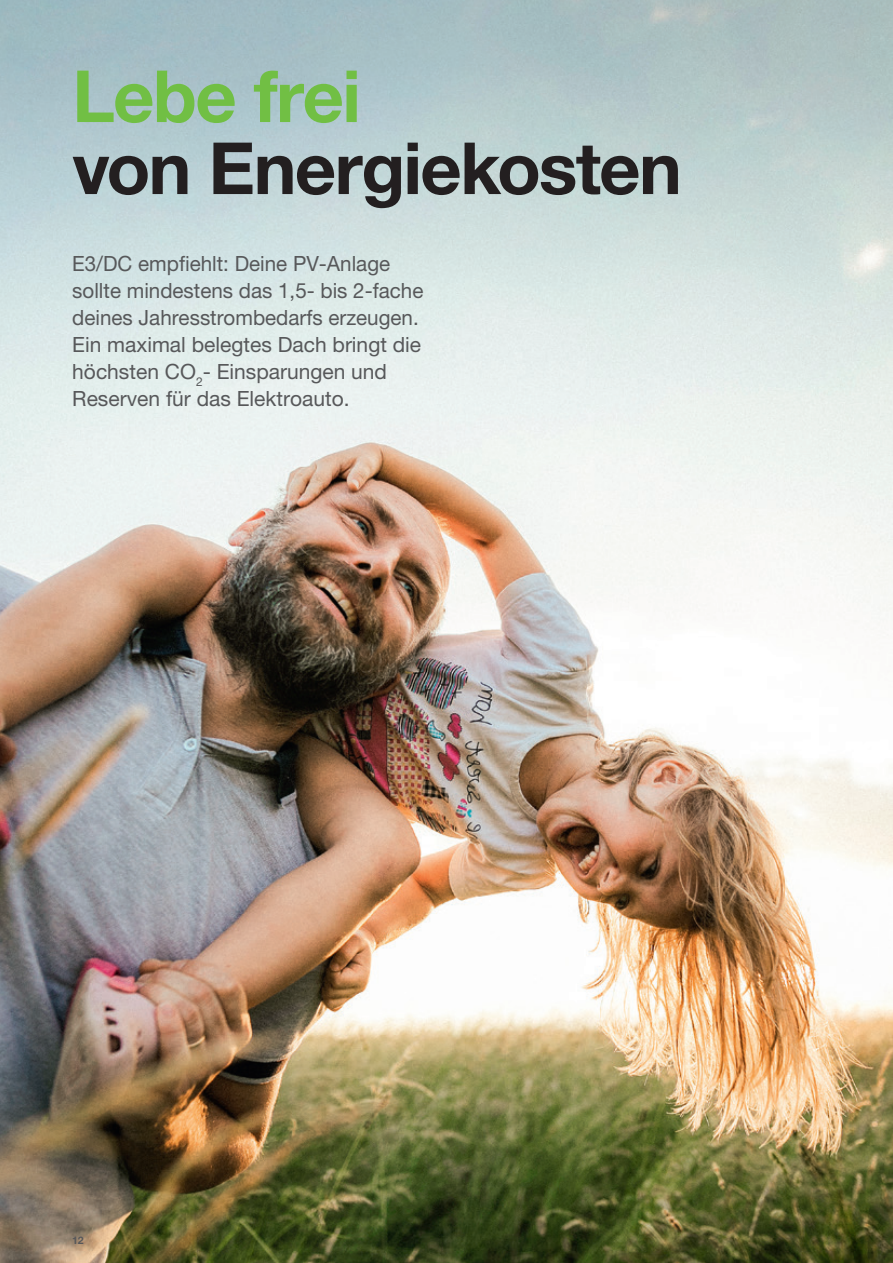
<style>
.page{position:relative;width:893px;height:1263px;background:#fff}
.page>*{position:absolute;margin:0;border:0;box-sizing:border-box;transform-origin:0 0}
.e3dc_Headline_48pt_48pt_bold{font:700 72px "Helvetica Neue LT Pro";letter-spacing:-.025em;color:#231f20}
.e3dc_Headline_48pt_48pt_bold-2{font:700 72px "Helvetica Neue LT Pro";letter-spacing:-.025em;color:#71bf44}
.e3dc_Intro_Quotation_16pt_18pt_bold{font:21px/27px "Helvetica Neue LT Pro";color:#57585a}
.t1{font:700 10.5px "Helvetica Neue LT Pro";color:#57585a}
</style>
<div class="page">
<img style="left:0;top:0;width:893px;height:1263px">
<p class="e3dc_Headline_48pt_48pt_bold-2" style="left:72px;top:52px;width:290px">Lebe frei</p>
<p class="e3dc_Headline_48pt_48pt_bold" style="left:72px;top:124px;width:611px">von Energiekosten</p>
<p class="e3dc_Intro_Quotation_16pt_18pt_bold" style="left:72px;top:249px;width:353px">E3/DC empfiehlt: Deine PV-Anlage sollte mindestens das 1,5- bis 2-fache deines Jahresstrombedarfs erzeugen.<br>Ein maximal belegtes Dach bringt die höchsten CO<sub>2</sub>- Einsparungen und Reserven für das Elektroauto.</p>
<p class="t1" style="left:72px;top:1233px;width:13px">12</p>
</div>
